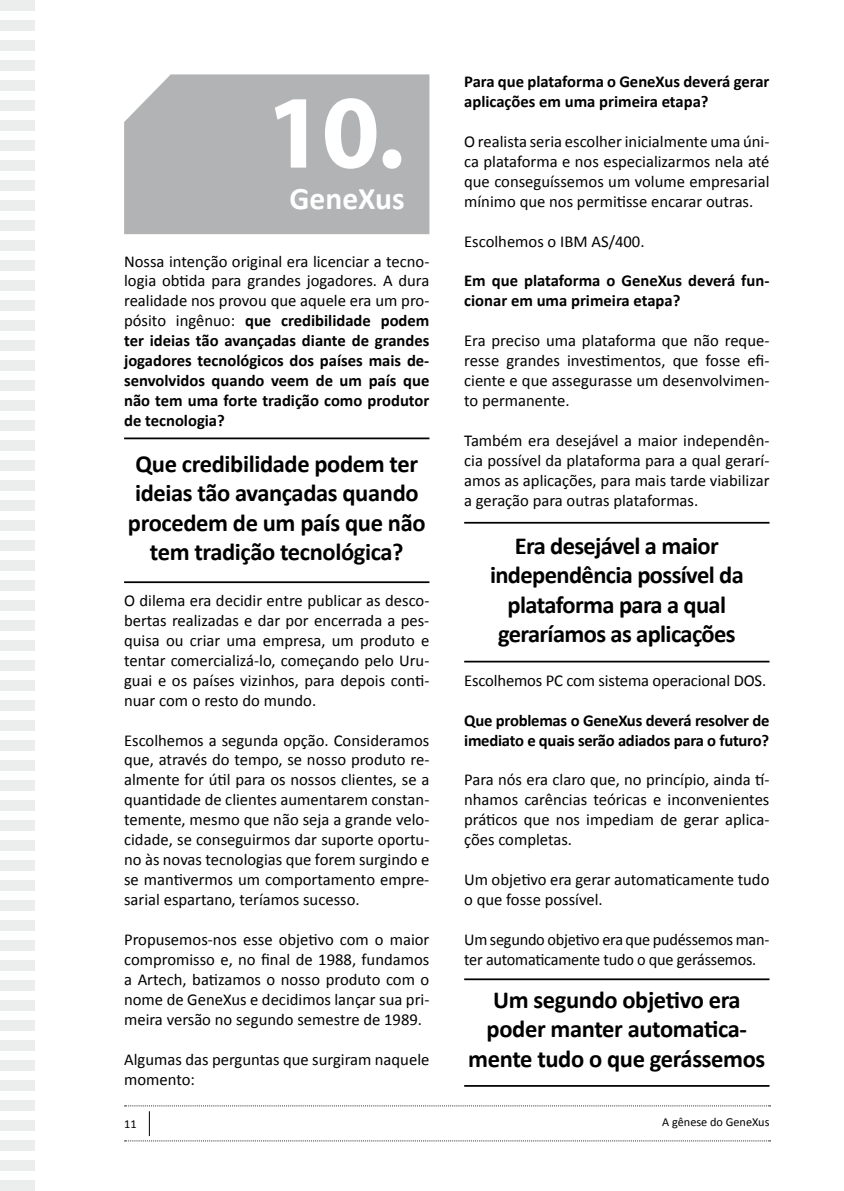
<style>
.page{position:relative;width:844px;height:1191px;background:#fff}
.page>*{position:absolute;margin:0;border:0;box-sizing:border-box;transform-origin:0 0}
.t1{font:700 105px "Myriad Pro";color:#fff}
.t2{font:700 31.5px "Calibri";color:#fff}
.t3{font:700 24.5px/29.4px "Calibri";letter-spacing:-.015em;color:#000;text-align:center}
.t4{font:16.62px/19.9px "Calibri";color:#000;text-align:justify}
.t5{font:700 16.62px/19.9px "Calibri";color:#000}
.t6{font:12.25px "Calibri";color:#000}
.s1{font-weight:400}
</style>
<div class="page">
<svg style="left:124px;top:1105px;width:646px;height:36px"></svg>
<div style="left:0;top:0;width:35px;height:10px;background:#eceded"></div>
<div style="left:0;top:20px;width:35px;height:10px;background:#eceded"></div>
<div style="left:0;top:40px;width:35px;height:10px;background:#eceded"></div>
<div style="left:0;top:60px;width:35px;height:10px;background:#eceded"></div>
<div style="left:0;top:80px;width:35px;height:10px;background:#eceded"></div>
<div style="left:0;top:100px;width:35px;height:10px;background:#eceded"></div>
<div style="left:0;top:120px;width:35px;height:10px;background:#eceded"></div>
<div style="left:0;top:140px;width:35px;height:10px;background:#eceded"></div>
<div style="left:0;top:160px;width:35px;height:10px;background:#eceded"></div>
<div style="left:0;top:180px;width:35px;height:10px;background:#eceded"></div>
<div style="left:0;top:200px;width:35px;height:10px;background:#eceded"></div>
<div style="left:0;top:220px;width:35px;height:10px;background:#eceded"></div>
<div style="left:0;top:240px;width:35px;height:10px;background:#eceded"></div>
<div style="left:0;top:260px;width:35px;height:10px;background:#eceded"></div>
<div style="left:0;top:280px;width:35px;height:10px;background:#eceded"></div>
<div style="left:0;top:300px;width:35px;height:10px;background:#eceded"></div>
<div style="left:0;top:320px;width:35px;height:10px;background:#eceded"></div>
<div style="left:0;top:340px;width:35px;height:10px;background:#eceded"></div>
<div style="left:0;top:360px;width:35px;height:10px;background:#eceded"></div>
<div style="left:0;top:380px;width:35px;height:10px;background:#eceded"></div>
<div style="left:0;top:400px;width:35px;height:10px;background:#eceded"></div>
<div style="left:0;top:420px;width:35px;height:10px;background:#eceded"></div>
<div style="left:0;top:440px;width:35px;height:10px;background:#eceded"></div>
<div style="left:0;top:460px;width:35px;height:10px;background:#eceded"></div>
<div style="left:0;top:480px;width:35px;height:10px;background:#eceded"></div>
<div style="left:0;top:500px;width:35px;height:10px;background:#eceded"></div>
<div style="left:0;top:520px;width:35px;height:10px;background:#eceded"></div>
<div style="left:0;top:540px;width:35px;height:10px;background:#eceded"></div>
<div style="left:0;top:560px;width:35px;height:10px;background:#eceded"></div>
<div style="left:0;top:580px;width:35px;height:10px;background:#eceded"></div>
<div style="left:0;top:600px;width:35px;height:10px;background:#eceded"></div>
<div style="left:0;top:620px;width:35px;height:10px;background:#eceded"></div>
<div style="left:0;top:640px;width:35px;height:10px;background:#eceded"></div>
<div style="left:0;top:660px;width:35px;height:10px;background:#eceded"></div>
<div style="left:0;top:680px;width:35px;height:10px;background:#eceded"></div>
<div style="left:0;top:700px;width:35px;height:10px;background:#eceded"></div>
<div style="left:0;top:720px;width:35px;height:10px;background:#eceded"></div>
<div style="left:0;top:740px;width:35px;height:10px;background:#eceded"></div>
<div style="left:0;top:760px;width:35px;height:10px;background:#eceded"></div>
<div style="left:0;top:780px;width:35px;height:10px;background:#eceded"></div>
<div style="left:0;top:800px;width:35px;height:10px;background:#eceded"></div>
<div style="left:0;top:820px;width:35px;height:10px;background:#eceded"></div>
<div style="left:0;top:840px;width:35px;height:10px;background:#eceded"></div>
<div style="left:0;top:860px;width:35px;height:10px;background:#eceded"></div>
<div style="left:0;top:880px;width:35px;height:10px;background:#eceded"></div>
<div style="left:0;top:900px;width:35px;height:10px;background:#eceded"></div>
<div style="left:0;top:920px;width:35px;height:10px;background:#eceded"></div>
<div style="left:0;top:940px;width:35px;height:10px;background:#eceded"></div>
<div style="left:0;top:960px;width:35px;height:10px;background:#eceded"></div>
<div style="left:0;top:980px;width:35px;height:10px;background:#eceded"></div>
<div style="left:0;top:1000px;width:35px;height:10px;background:#eceded"></div>
<div style="left:0;top:1020px;width:35px;height:10px;background:#eceded"></div>
<div style="left:0;top:1040px;width:35px;height:10px;background:#eceded"></div>
<div style="left:0;top:1060px;width:35px;height:10px;background:#eceded"></div>
<div style="left:0;top:1080px;width:35px;height:11px;background:#eceded"></div>
<div style="left:0;top:1101px;width:35px;height:10px;background:#eceded"></div>
<div style="left:0;top:1121px;width:35px;height:10px;background:#eceded"></div>
<div style="left:0;top:1141px;width:35px;height:10px;background:#eceded"></div>
<div style="left:0;top:1161px;width:35px;height:10px;background:#eceded"></div>
<div style="left:0;top:1181px;width:35px;height:10px;background:#eceded"></div>
<div style="left:124px;top:74px;width:305px;height:160px;background:#b1b3b4"></div>
<hr style="left:124px;top:437px;width:305px;height:2px;background:#000">
<hr style="left:124px;top:581px;width:305px;height:2px;background:#000">
<hr style="left:464px;top:522px;width:305px;height:1px;background:#000">
<hr style="left:464px;top:660px;width:305px;height:2px;background:#000">
<hr style="left:464px;top:978px;width:305px;height:2px;background:#000">
<hr style="left:464px;top:1085px;width:305px;height:1px;background:#000">
<h1 class="t1" style="left:266px;top:64px;width:140px">10.</h1>
<h2 class="t2" style="left:289px;top:179px;width:116px">GeneXus</h2>
<p class="t5" style="left:124px;top:250px;width:307px;text-align:justify"><span class="s1">Nossa intenção original era licenciar a tecno&shy;logia obtida para grandes jogadores. A dura realidade nos provou que aquele era um pro&shy;pósito ingênuo:</span> que credibilidade podem ter ideias tão avançadas diante de grandes jogadores tecnológicos dos países mais de&shy;senvolvidos quando veem de um país que não tem uma forte tradição como produtor de tecnologia?</p>
<h3 class="t3" style="left:128px;top:448px;width:299px">Que credibilidade podem ter ideias tão avançadas quando procedem de um país que não tem tradição tecnológica?</h3>
<p class="t4" style="left:124px;top:589px;width:307px">O dilema era decidir entre publicar as desco&shy;bertas realizadas e dar por encerrada a pes&shy;quisa ou criar uma empresa, um produto e tentar comercializá-lo, começando pelo Uru&shy;guai e os países vizinhos, para depois conti&shy;nuar com o resto do mundo.</p>
<p class="t4" style="left:124px;top:729px;width:307px">Escolhemos a segunda opção. Consideramos que, através do tempo, se nosso produto re&shy;almente for útil para os nossos clientes, se a quantidade de clientes aumentarem constan&shy;temente, mesmo que não seja a grande velo&shy;cidade, se conseguirmos dar suporte oportu&shy;no às novas tecnologias que forem surgindo e se mantivermos um comportamento empre&shy;sarial espartano, teríamos sucesso.</p>
<p class="t4" style="left:124px;top:928px;width:307px">Propusemos-nos esse objetivo com o maior compromisso e, no final de 1988, fundamos a Artech, batizamos o nosso produto com o nome de GeneXus e decidimos lançar sua pri&shy;meira versão no segundo semestre de 1989.</p>
<p class="t4" style="left:124px;top:1048px;width:307px">Algumas das perguntas que surgiram naquele momento:</p>
<p class="t6" style="left:124px;top:1116px;width:14px">11</p>
<p class="t5" style="left:464px;top:71px;width:307px">Para que plataforma o GeneXus deverá gerar aplicações em uma primeira etapa?</p>
<p class="t4" style="left:464px;top:130px;width:307px">O realista seria escolher inicialmente uma úni&shy;ca plataforma e nos especializarmos nela até que conseguíssemos um volume empresarial mínimo que nos permitisse encarar outras.</p>
<p class="t4" style="left:464px;top:230px;width:182px">Escolhemos o IBM AS/400.</p>
<p class="t5" style="left:464px;top:270px;width:307px">Em que plataforma o GeneXus deverá fun&shy;cionar em uma primeira etapa?</p>
<p class="t4" style="left:464px;top:330px;width:307px">Era preciso uma plataforma que não reque&shy;resse grandes investimentos, que fosse efi&shy;ciente e que assegurasse um desenvolvimen&shy;to permanente.</p>
<p class="t4" style="left:464px;top:430px;width:307px">Também era desejável a maior independên&shy;cia possível da plataforma para a qual gerarí&shy;amos as aplicações, para mais tarde viabilizar a geração para outras plataformas.</p>
<h3 class="t3" style="left:490px;top:530px;width:255px">Era desejável a maior independência possível da plataforma para a qual geraríamos as aplicações</h3>
<p class="t4" style="left:464px;top:669px;width:303px">Escolhemos PC com sistema operacional DOS.</p>
<p class="t5" style="left:464px;top:709px;width:307px">Que problemas o GeneXus deverá resolver de imediato e quais serão adiados para o futuro?</p>
<p class="t4" style="left:464px;top:769px;width:307px">Para nós era claro que, no princípio, ainda tí&shy;nhamos carências teóricas e inconvenientes práticos que nos impediam de gerar aplica&shy;ções completas.</p>
<p class="t4" style="left:464px;top:869px;width:307px">Um objetivo era gerar automaticamente tudo o que fosse possível.</p>
<p class="t4" style="left:464px;top:928px;width:306px">Um segundo objetivo era que pudéssemos man&shy;ter automaticamente tudo o que gerássemos.</p>
<h3 class="t3" style="left:468px;top:983px;width:298px">Um segundo objetivo era poder manter automatica&shy;mente tudo o que gerássemos</h3>
<p class="t6" style="left:662px;top:1114px;width:109px">A gênese do GeneXus</p>
</div>
